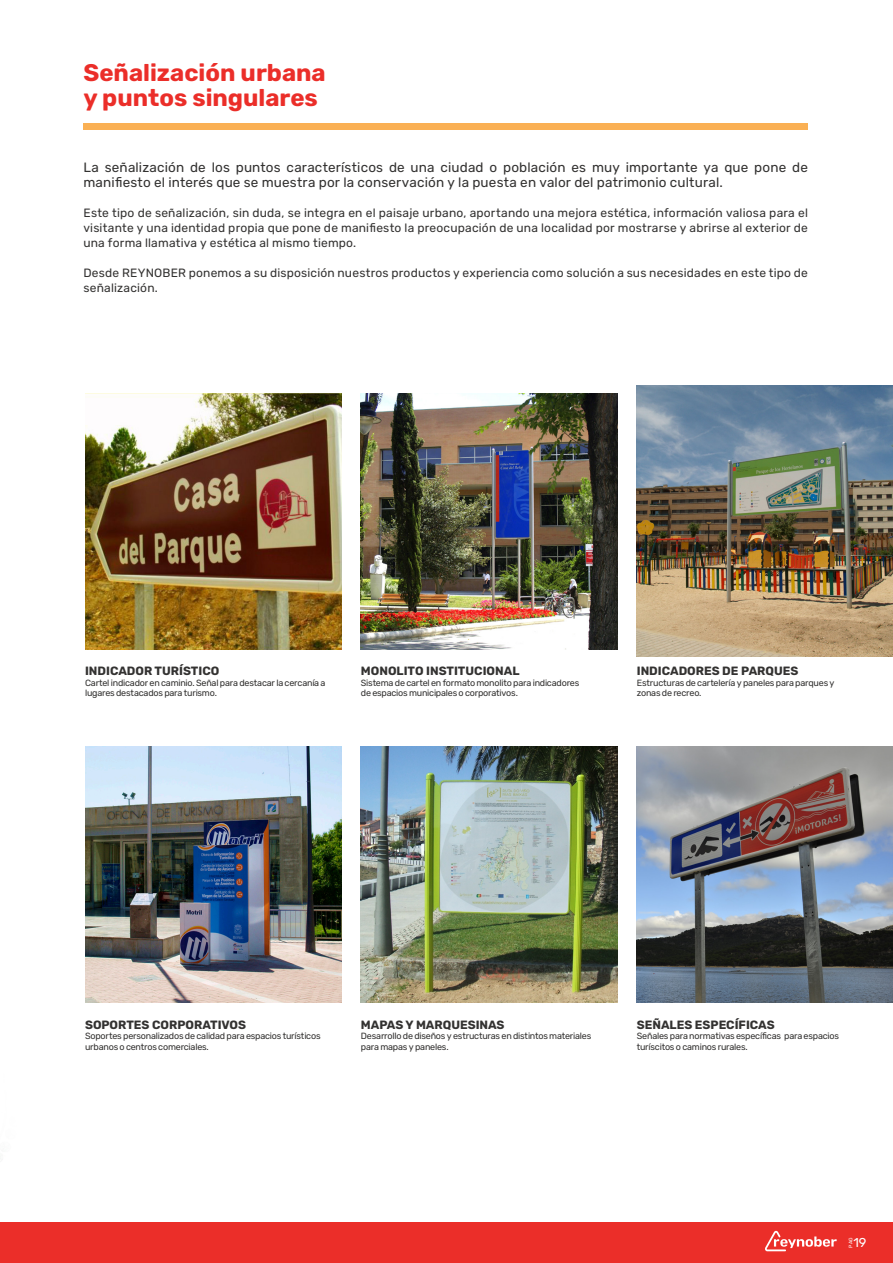
<style>
.page{position:relative;width:893px;height:1263px;background:#fff}
.page>*{position:absolute;margin:0;border:0;box-sizing:border-box;transform-origin:0 0}
.t1{font:700 24px "Rubik";color:#eb2e29}
.t2{font:13.5px/15px "Rubik";letter-spacing:.01em;color:#333231}
.Estilo_de_párrafo_1{font:12.9px "Rubik";color:#fff}
.t3{font:12px/15px "Rubik";letter-spacing:.015em;color:#333231;text-align:justify}
.t4{font:700 12px "Rubik";color:#333231}
.t5{font:9px/10.5px "Rubik";letter-spacing:-.025em;color:#333231}
.Estilo_de_párrafo_1-2{font:5.1px "Rubik";color:#fff}
</style>
<div class="page">
<div style="left:0;top:1222px;width:893px;height:41px;background:#eb2e29"></div>
<svg style="left:765px;top:1231px;width:72px;height:20px"></svg>
<div style="left:83px;top:123px;width:725px;height:7px;background:#fab054"></div>
<img style="left:637px;top:386px;width:256px;height:271px">
<img style="left:637px;top:746px;width:256px;height:256px">
<img style="left:361px;top:393px;width:256px;height:256px">
<img style="left:361px;top:746px;width:256px;height:256px">
<img style="left:85px;top:393px;width:256px;height:256px">
<img style="left:85px;top:746px;width:256px;height:256px">
<p class="t1" style="left:83px;top:59px;width:244px">Señalización urbana</p>
<p class="t1" style="left:83px;top:84px;width:236px">y puntos singulares</p>
<p class="t2" style="left:83px;top:161px;width:726px">La señalización de los puntos característicos de una ciudad o población es muy importante ya que pone de manifiesto el interés que se muestra por la conservación y la puesta en valor del patrimonio cultural.</p>
<p class="t3" style="left:83px;top:206px;width:726px">Este tipo de señalización, sin duda, se integra en el paisaje urbano, aportando una mejora estética, información valiosa para el visitante y una identidad propia que pone de manifiesto la preocupación de una localidad por mostrarse y abrirse al exterior de una forma llamativa y estética al mismo tiempo.</p>
<p class="t3" style="left:83px;top:266px;width:726px">Desde REYNOBER ponemos a su disposición nuestros productos y experiencia como solución a sus necesidades en este tipo de señalización.</p>
<p class="t4" style="left:85px;top:664px;width:136px">INDICADOR TURÍSTICO</p>
<p class="t5" style="left:85px;top:678px;width:242px">Cartel indicador en caminio. Señal para destacar la cercanía a lugares destacados para turismo.</p>
<p class="t4" style="left:361px;top:664px;width:160px">MONOLITO INSTITUCIONAL</p>
<p class="t5" style="left:361px;top:678px;width:220px">Sistema de cartel en formato monolito para indicadores</p>
<p class="t5" style="left:361px;top:688px;width:159px">de espacios municipales o corporativos.</p>
<p class="t4" style="left:637px;top:664px;width:163px">INDICADORES DE PARQUES</p>
<p class="t5" style="left:637px;top:678px;width:199px">Estructuras de cartelería y paneles para parques y zonas de recreo.</p>
<p class="t4" style="left:85px;top:1017px;width:163px">SOPORTES CORPORATIVOS</p>
<p class="t5" style="left:85px;top:1031px;width:237px">Soportes personalizados de calidad para espacios turísticos urbanos o centros comerciales.</p>
<p class="t4" style="left:361px;top:1017px;width:145px">MAPAS Y MARQUESINAS</p>
<p class="t5" style="left:361px;top:1031px;width:232px">Desarrollo de diseños y estructuras en distintos materiales para mapas y paneles.</p>
<p class="t4" style="left:637px;top:1017px;width:139px">SEÑALES ESPECÍFICAS</p>
<p class="t5" style="left:637px;top:1031px;width:204px">Señales para normativas específicas para espacios turíscitos o caminos rurales.</p>
<p class="Estilo_de_párrafo_1-2" style="left:847px;top:1247px;width:11px;rotate:-90deg">PAG</p>
<p class="Estilo_de_párrafo_1" style="left:853px;top:1233px;width:15px">19</p>
</div>
